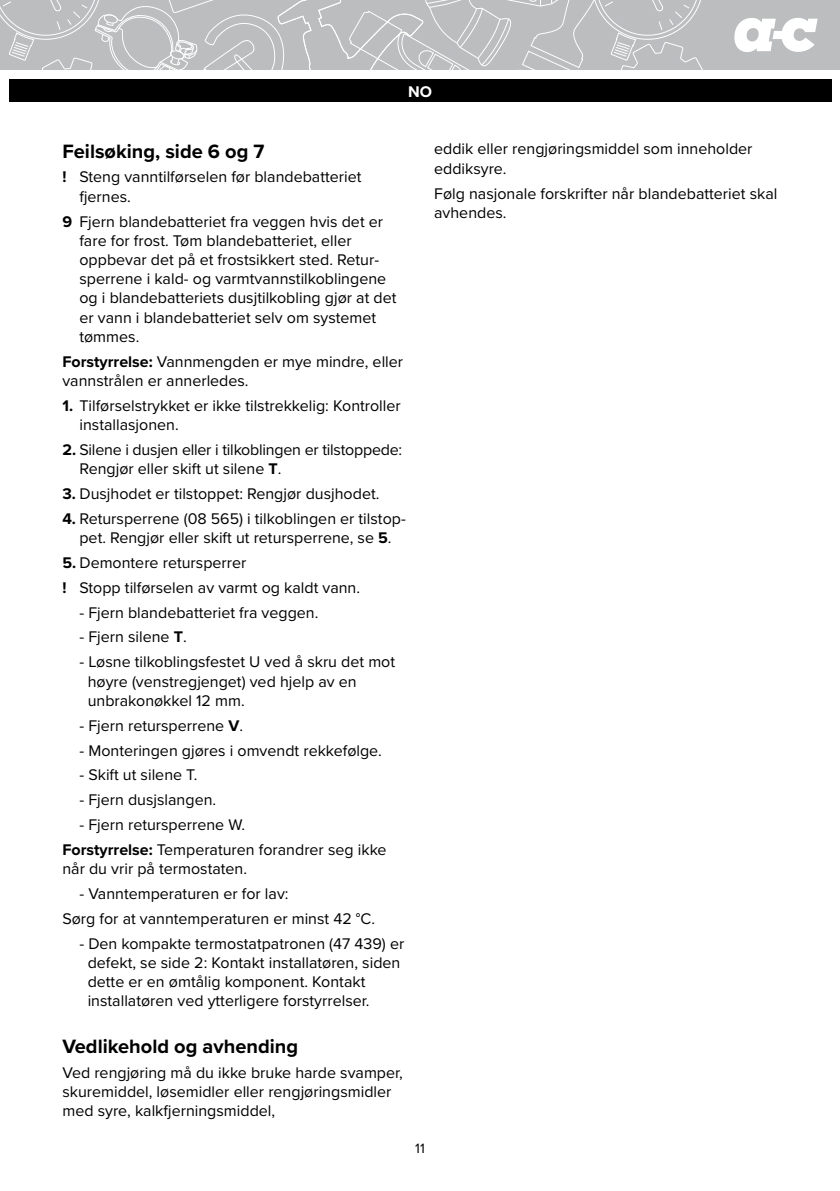
<style>
.page{position:relative;width:840px;height:1191px;background:#fff}
.page>*{position:absolute;margin:0;border:0;box-sizing:border-box;transform-origin:0 0}
.t1{font:700 20px "Proxima Nova";color:#000}
.t2{font:16px/19.2px "Proxima Nova";color:#000}
.t3{font:700 16px "Proxima Nova";color:#fff}
.t4{font:14px "Proxima Nova";color:#000}
.s1{font-weight:700}
</style>
<div class="page">
<div style="left:0;top:0;width:839px;height:70px;background:#bbbdbe"></div>
<svg style="left:0;top:0;width:703px;height:70px"></svg>
<svg style="left:734px;top:18px;width:83px;height:34px"></svg>
<div style="left:9px;top:79px;width:822px;height:23px;background:#000"></div>
<p class="t3" style="left:408px;top:80px;width:25px">NO</p>
<p class="t1" style="left:62px;top:136px;width:203px">Feilsøking, side 6 og 7</p>
<p class="t2" style="left:79px;top:167px;width:283px;text-indent:-17px"><span class="s1">!</span> Steng vanntilførselen før blandebatteriet fjernes.</p>
<p class="t2" style="left:79px;top:211px;width:318px;text-indent:-17px"><span class="s1">9</span> Fjern blandebatteriet fra veggen hvis det er fare for frost. Tøm blandebatteriet, eller oppbevar det på et frostsikkert sted. Retur&shy;sperrene i kald- og varmtvannstilkoblingene og i blandebatteriets dusjtilkobling gjør at det er vann i blandebatteriet selv om systemet tømmes.</p>
<p class="t2" style="left:62px;top:351px;width:342px"><span class="s1">Forstyrrelse:</span> Vannmengden er mye mindre, eller vannstrålen er annerledes.</p>
<p class="t2" style="left:79px;top:395px;width:323px;text-indent:-17px"><span class="s1">1.</span> Tilførselstrykket er ikke tilstrekkelig: Kontroller installasjonen.</p>
<p class="t2" style="left:79px;top:439px;width:324px;text-indent:-17px"><span class="s1">2.</span> Silene i dusjen eller i tilkoblingen er tilstoppede:<br>Rengjør eller skift ut silene <span class="s1">T</span>.</p>
<p class="t2" style="left:62px;top:483px;width:318px"><span class="s1">3.</span> Dusjhodet er tilstoppet: Rengjør dusjhodet.</p>
<p class="t2" style="left:62px;top:508px;width:345px;text-align:center"><span class="s1">4.</span> Retursperrene (08 565) i tilkoblingen er tilstop&shy;pet. Rengjør eller skift ut retursperrene, se <span class="s1">5</span>.</p>
<p class="t2" style="left:62px;top:549px;width:299px;line-height:24.8px"><span class="s1">5.</span> Demontere retursperrer<br><span class="s1">!</span> Stopp tilførselen av varmt og kaldt vann.</p>
<p class="t2" style="left:79px;top:602px;width:240px">- Fjern blandebatteriet fra veggen.</p>
<p class="t2" style="left:79px;top:627px;width:109px">- Fjern silene <span class="s1">T</span>.</p>
<p class="t2" style="left:88px;top:651px;width:309px;text-indent:-8px">- Løsne tilkoblingsfestet U ved å skru det mot høyre (venstregjenget) ved hjelp av en unbrakonøkkel 12 mm.</p>
<p class="t2" style="left:79px;top:715px;width:165px">- Fjern retursperrene <span class="s1">V</span>.</p>
<p class="t2" style="left:79px;top:740px;width:304px">- Monteringen gjøres i omvendt rekkefølge.</p>
<p class="t2" style="left:79px;top:764px;width:120px">- Skift ut silene T.</p>
<p class="t2" style="left:79px;top:789px;width:138px">- Fjern dusjslangen.</p>
<p class="t2" style="left:62px;top:811px;width:325px;line-height:24.8px;text-indent:17px">- Fjern retursperrene W.<br><span class="s1">Forstyrrelse:</span> Temperaturen forandrer seg ikke</p>
<p class="t2" style="left:62px;top:858px;width:186px">når du vrir på termostaten.</p>
<p class="t2" style="left:62px;top:880px;width:314px;line-height:24.8px;text-indent:17px">- Vanntemperaturen er for lav:<br>Sørg for at vanntemperaturen er minst 42 °C.</p>
<p class="t2" style="left:88px;top:933px;width:318px;text-indent:-8px">- Den kompakte termostatpatronen (47 439) er defekt, se side 2: Kontakt installatøren, siden dette er en ømtålig komponent. Kontakt installatøren ved ytterligere forstyrrelser.</p>
<p class="t1" style="left:62px;top:1031px;width:237px">Vedlikehold og avhending</p>
<p class="t2" style="left:62px;top:1062px;width:342px">Ved rengjøring må du ikke bruke harde svamper, skuremiddel, løsemidler eller rengjøringsmidler med syre, kalkfjerningsmiddel,</p>
<p class="t4" style="left:415px;top:1138px;width:11px">11</p>
<p class="t2" style="left:434px;top:139px;width:319px">eddik eller rengjøringsmiddel som inneholder eddiksyre.</p>
<p class="t2" style="left:434px;top:183px;width:344px">Følg nasjonale forskrifter når blandebatteriet skal avhendes.</p>
</div>
